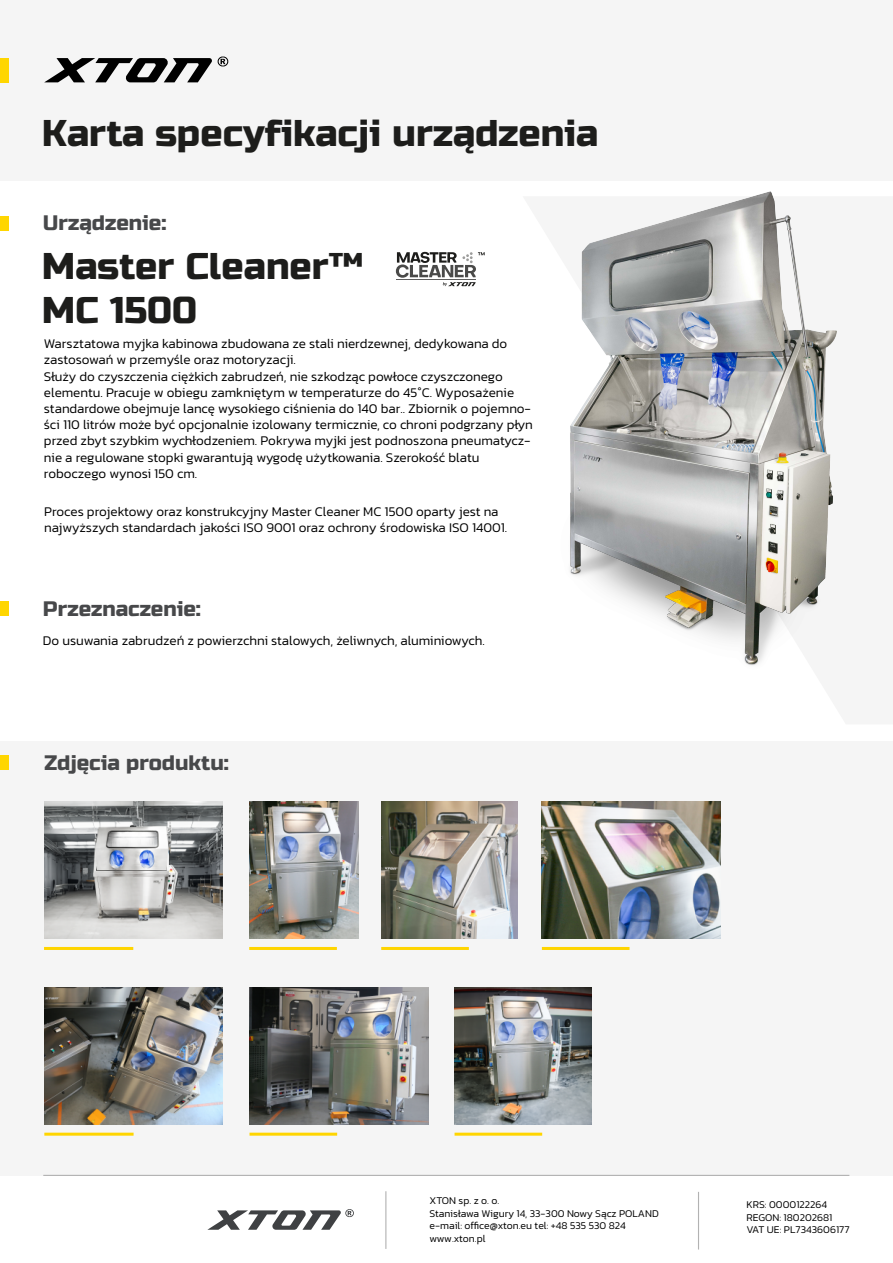
<style>
.page{position:relative;width:893px;height:1263px;background:#fff}
.page>*{position:absolute;margin:0;border:0;box-sizing:border-box;transform-origin:0 0}
.t1{font:37.2px/44.7px "Russo One";color:#1d1d1b}
.t2{font:21px "Russo One";color:#47484a}
.t3{font:300 13.5px/16.2px "Kanit";color:#000}
.t4{font:300 10.5px/12.6px "Kanit";color:#000}
</style>
<div class="page">
<div style="left:0;top:0;width:893px;height:181px;background:#f5f5f5"></div>
<svg style="left:45px;top:56px;width:183px;height:26px"></svg>
<div style="left:0;top:58px;width:9px;height:24px;background:#ffd600"></div>
<div style="left:0;top:216px;width:9px;height:14px;background:#ffd600"></div>
<div style="left:0;top:602px;width:9px;height:14px;background:#ffd600"></div>
<div style="left:0;top:741px;width:893px;height:434px;background:#f5f5f5"></div>
<div style="left:0;top:755px;width:9px;height:14px;background:#ffd600"></div>
<img style="left:44px;top:802px;width:179px;height:136px">
<img style="left:381px;top:802px;width:137px;height:136px">
<img style="left:249px;top:802px;width:109px;height:136px">
<img style="left:542px;top:802px;width:178px;height:136px">
<hr style="left:44px;top:947px;width:89px;height:3px;background:#ffd500">
<hr style="left:249px;top:947px;width:88px;height:3px;background:#ffd500">
<hr style="left:381px;top:947px;width:88px;height:3px;background:#ffd500">
<hr style="left:542px;top:947px;width:87px;height:3px;background:#ffd500">
<img style="left:44px;top:987px;width:179px;height:137px">
<img style="left:455px;top:987px;width:136px;height:137px">
<img style="left:250px;top:987px;width:178px;height:137px">
<hr style="left:44px;top:1133px;width:90px;height:3px;background:#ffd500">
<hr style="left:250px;top:1133px;width:87px;height:3px;background:#ffd500">
<hr style="left:455px;top:1133px;width:87px;height:3px;background:#ffd500">
<hr style="left:385px;top:1191px;width:1px;height:58px;background:#b2b2b2">
<hr style="left:698px;top:1192px;width:1px;height:57px;background:#b2b2b2">
<svg style="left:207px;top:1209px;width:147px;height:21px"></svg>
<hr style="left:43px;top:1175px;width:806px;height:1px;background:#b2b2b2">
<svg style="left:396px;top:252px;width:89px;height:34px"></svg>
<img style="left:570px;top:191px;width:267px;height:475px">
<h1 class="t1" style="left:42px;top:112px;width:558px">Karta specyfikacji urządzenia</h1>
<h2 class="t2" style="left:43px;top:211px;width:125px">Urządzenie:</h2>
<h1 class="t1" style="left:42px;top:244px;width:323px">Master Cleaner™<br>MC 1500</h1>
<p class="t3" style="left:44px;top:335px;width:490px">Warsztatowa myjka kabinowa zbudowana ze stali nierdzewnej, dedykowana do zastosowań w przemyśle oraz motoryzacji.<br>Służy do czyszczenia ciężkich zabrudzeń, nie szkodząc powłoce czyszczonego elementu. Pracuje w obiegu zamkniętym w temperaturze do 45°C. Wyposażenie standardowe obejmuje lancę wysokiego ciśnienia do 140 bar.. Zbiornik o pojemno&shy;ści 110 litrów może być opcjonalnie izolowany termicznie, co chroni podgrzany płyn przed zbyt szybkim wychłodzeniem. Pokrywa myjki jest podnoszona pneumatycz&shy;nie a regulowane stopki gwarantują wygodę użytkowania. Szerokość blatu roboczego wynosi 150 cm.</p>
<p class="t3" style="left:44px;top:503px;width:465px">Proces projektowy oraz konstrukcyjny Master Cleaner MC 1500 oparty jest na najwyższych standardach jakości ISO 9001 oraz ochrony środowiska ISO 14001.</p>
<h2 class="t2" style="left:43px;top:596px;width:160px">Przeznaczenie:</h2>
<p class="t3" style="left:43px;top:633px;width:443px">Do usuwania zabrudzeń z powierzchni stalowych, żeliwnych, aluminiowych.</p>
<h2 class="t2" style="left:44px;top:750px;width:186px">Zdjęcia produktu:</h2>
<p class="t4" style="left:430px;top:1194px;width:231px">XTON sp. z o. o.<br>Stanisława Wigury 14, 33-300 Nowy Sącz POLAND e-mail: office@xton.eu tel: +48 535 530 824 www.xton.pl</p>
<p class="t4" style="left:746px;top:1198px;width:105px">KRS: 0000122264<br>REGON: 180202681<br>VAT UE: PL7343606177</p>
</div>
